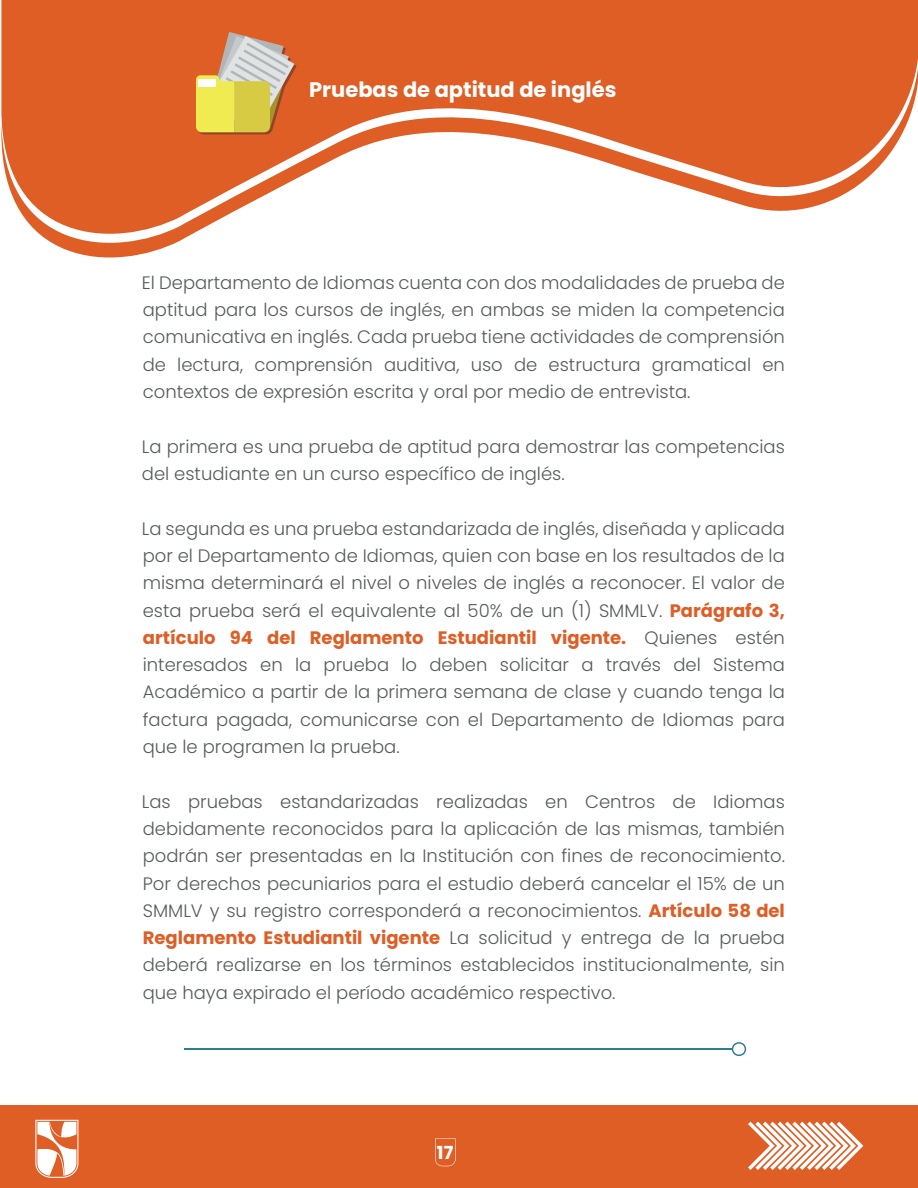
<style>
.page{position:relative;width:918px;height:1188px;background:#fff}
.page>*{position:absolute;margin:0;border:0;box-sizing:border-box;transform-origin:0 0}
.t1{font:700 21px "Poppins";color:#fff}
.t2{font:300 18px/27.3px "Poppins";color:#575a5b;text-align:justify}
.t3{font:700 18px "Poppins";color:#fff}
.s1{font-weight:700;color:#de5e25}
</style>
<div class="page">
<div style="left:0;top:1105px;width:918px;height:83px;background:#de5e25"></div>
<svg style="left:748px;top:1122px;width:115px;height:48px"></svg>
<svg style="left:35px;top:1120px;width:43px;height:58px"></svg>
<hr style="left:184px;top:1048px;width:549px;height:2px;background:#307c90">
<svg style="left:732px;top:1042px;width:14px;height:14px"></svg>
<div style="left:1px;top:0;width:917px;height:47px;background:#de5e25"></div>
<svg style="left:1px;top:47px;width:917px;height:211px;fill:#de5e25"></svg>
<svg style="left:196px;top:32px;width:101px;height:102px"></svg>
<div style="left:199px;top:79px;width:17px;height:8px;background:#fff"></div>
<svg style="left:435px;top:1139px;width:21px;height:27px"></svg>
<p class="t1" style="left:309px;top:77px;width:309px">Pruebas de aptitud de inglés</p>
<p class="t2" style="left:142px;top:269px;width:645px">El Departamento de Idiomas cuenta con dos modalidades de prueba de aptitud para los cursos de inglés, en ambas se miden la competencia comunicativa en inglés. Cada prueba tiene actividades de comprensión de lectura, comprensión auditiva, uso de estructura gramatical en contextos de expresión escrita y oral por medio de entrevista.</p>
<p class="t2" style="left:142px;top:433px;width:645px">La primera es una prueba de aptitud para demostrar las competencias del estudiante en un curso específico de inglés.</p>
<p class="t2" style="left:142px;top:515px;width:645px">La segunda es una prueba estandarizada de inglés, diseñada y aplicada por el Departamento de Idiomas, quien con base en los resultados de la misma determinará el nivel o niveles de inglés a reconocer. El valor de esta prueba será el equivalente al 50% de un (1) SMMLV. <span class="s1">Parágrafo 3, artículo 94 del Reglamento Estudiantil vigente.</span> Quienes estén interesados en la prueba lo deben solicitar a través del Sistema Académico a partir de la primera semana de clase y cuando tenga la factura pagada, comunicarse con el Departamento de Idiomas para que le programen la prueba.</p>
<p class="t2" style="left:142px;top:788px;width:645px">Las pruebas estandarizadas realizadas en Centros de Idiomas debidamente reconocidos para la aplicación de las mismas, también podrán ser presentadas en la Institución con fines de reconocimiento.<br>Por derechos pecuniarios para el estudio deberá cancelar el 15% de un SMMLV y su registro corresponderá a reconocimientos. <span class="s1">Artículo 58 del Reglamento Estudiantil vigente</span> La solicitud y entrega de la prueba deberá realizarse en los términos establecidos institucionalmente, sin que haya expirado el período académico respectivo.</p>
<p class="t3" style="left:437px;top:1142px;width:18px">17</p>
</div>
